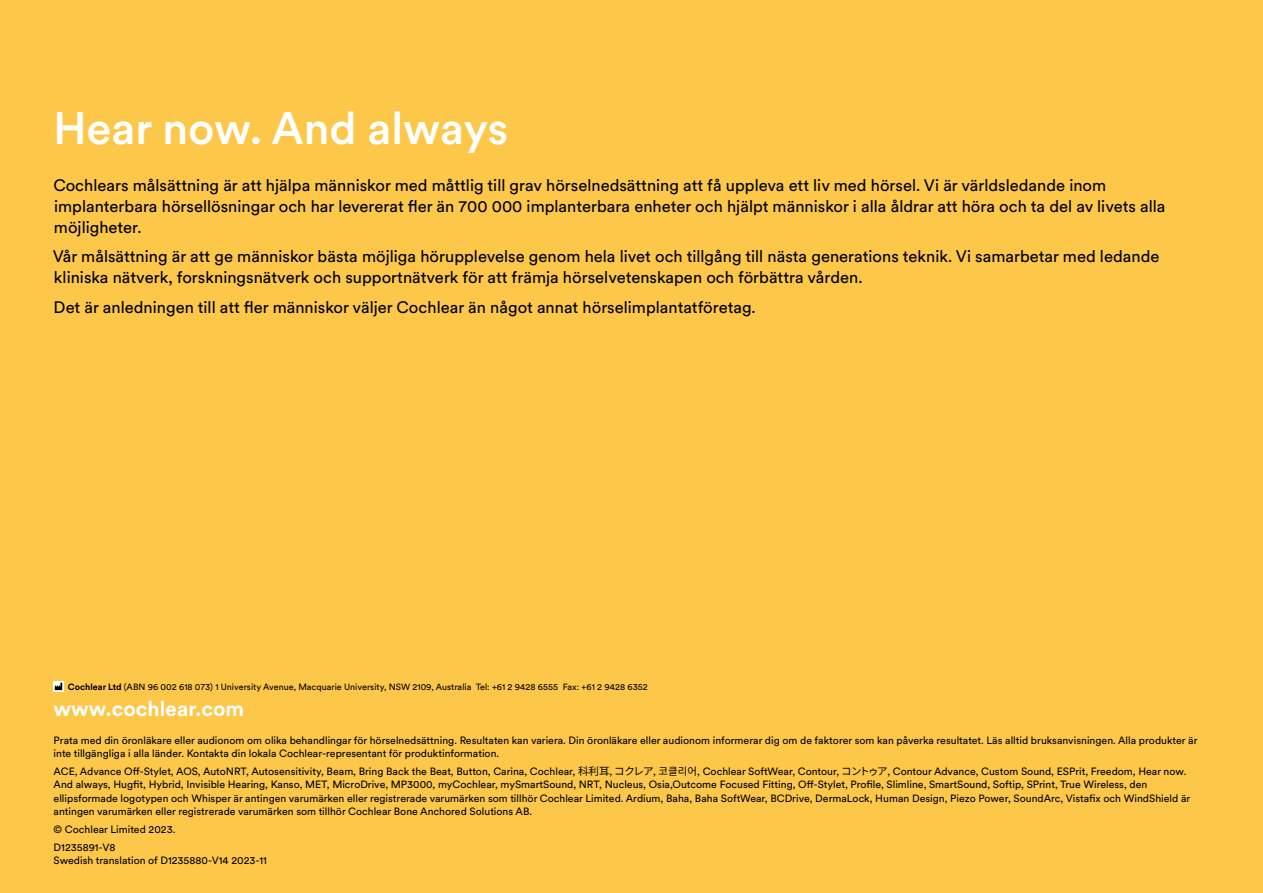
<style>
.page{position:relative;width:1263px;height:893px;background:#fdc849}
.page>*{position:absolute;margin:0;border:0;box-sizing:border-box;transform-origin:0 0}
.t1{font:500 45px "Circular XX";color:#fff}
.t2{font:700 21px "Circular XX";color:#fff}
.t3{font:16.5px/21px "Circular XX";color:#000}
.t4{font:10.5px/13.5px "Circular XX";color:#000}
.t5{font:9px "Circular XX";color:#000}
.s1{font-weight:700}
.s2{font-family:"Noto Sans SC"}
.s3{font-family:"Noto Sans KR"}
</style>
<div class="page">
<svg style="left:53px;top:681px;width:11px;height:11px"></svg>
<svg style="left:55px;top:683px;width:7px;height:7px"></svg>
<h1 class="t1" style="left:53px;top:98px;width:457px">Hear now. And always</h1>
<p class="t3" style="left:53px;top:174px;width:1113px">Cochlears målsättning är att hjälpa människor med måttlig till grav hörselnedsättning att få uppleva ett liv med hörsel. Vi är världsledande inom implanterbara hörsellösningar och har levererat fler än 700 000 implanterbara enheter och hjälpt människor i alla åldrar att höra och ta del av livets alla möjligheter.</p>
<p class="t3" style="left:53px;top:245px;width:1108px">Vår målsättning är att ge människor bästa möjliga hörupplevelse genom hela livet och tillgång till nästa generations teknik. Vi samarbetar med ledande kliniska nätverk, forskningsnätverk och supportnätverk för att främja hörselvetenskapen och förbättra vården.</p>
<h3 class="t3" style="left:54px;top:296px;width:704px">Det är anledningen till att fler människor väljer Cochlear än något annat hörselimplantatföretag.</h3>
<p class="t5" style="left:68px;top:681px;width:581px"><span class="s1">Cochlear Ltd</span> (ABN 96 002 618 073) 1 University Avenue, Macquarie University, NSW 2109, Australia Tel: +61 2 9428 6555 Fax: +61 2 9428 6352</p>
<h2 class="t2" style="left:54px;top:694px;width:192px">www.cochlear.com</h2>
<p class="t4" style="left:54px;top:733px;width:1145px">Prata med din öronläkare eller audionom om olika behandlingar för hörselnedsättning. Resultaten kan variera. Din öronläkare eller audionom informerar dig om de faktorer som kan påverka resultatet. Läs alltid bruksanvisningen. Alla produkter är inte tillgängliga i alla länder. Kontakta din lokala Cochlear-representant för produktinformation.</p>
<p class="t4" style="left:54px;top:764px;width:1138px">ACE, Advance Off-Stylet, AOS, AutoNRT, Autosensitivity, Beam, Bring Back the Beat, Button, Carina, Cochlear, <span class="s2">科利耳</span>, <span class="s2">コクレア</span>, <span class="s3">코클리어</span>, Cochlear SoftWear, Contour, <span class="s2">コントゥア</span>, Contour Advance, Custom Sound, ESPrit, Freedom, Hear now.<br>And always, Hugfit, Hybrid, Invisible Hearing, Kanso, MET, MicroDrive, MP3000, myCochlear, mySmartSound, NRT, Nucleus, Osia,Outcome Focused Fitting, Off-Stylet, Profile, Slimline, SmartSound, Softip, SPrint, True Wireless, den ellipsformade logotypen och Whisper är antingen varumärken eller registrerade varumärken som tillhör Cochlear Limited. Ardium, Baha, Baha SoftWear, BCDrive, DermaLock, Human Design, Piezo Power, SoundArc, Vistafix och WindShield är antingen varumärken eller registrerade varumärken som tillhör Cochlear Bone Anchored Solutions AB.</p>
<p class="t4" style="left:54px;top:820px;width:123px;line-height:17.7px">© Cochlear Limited 2023.<br>D1235891-V8</p>
<p class="t4" style="left:54px;top:853px;width:215px">Swedish translation of D1235880-V14 2023-11</p>
</div>
